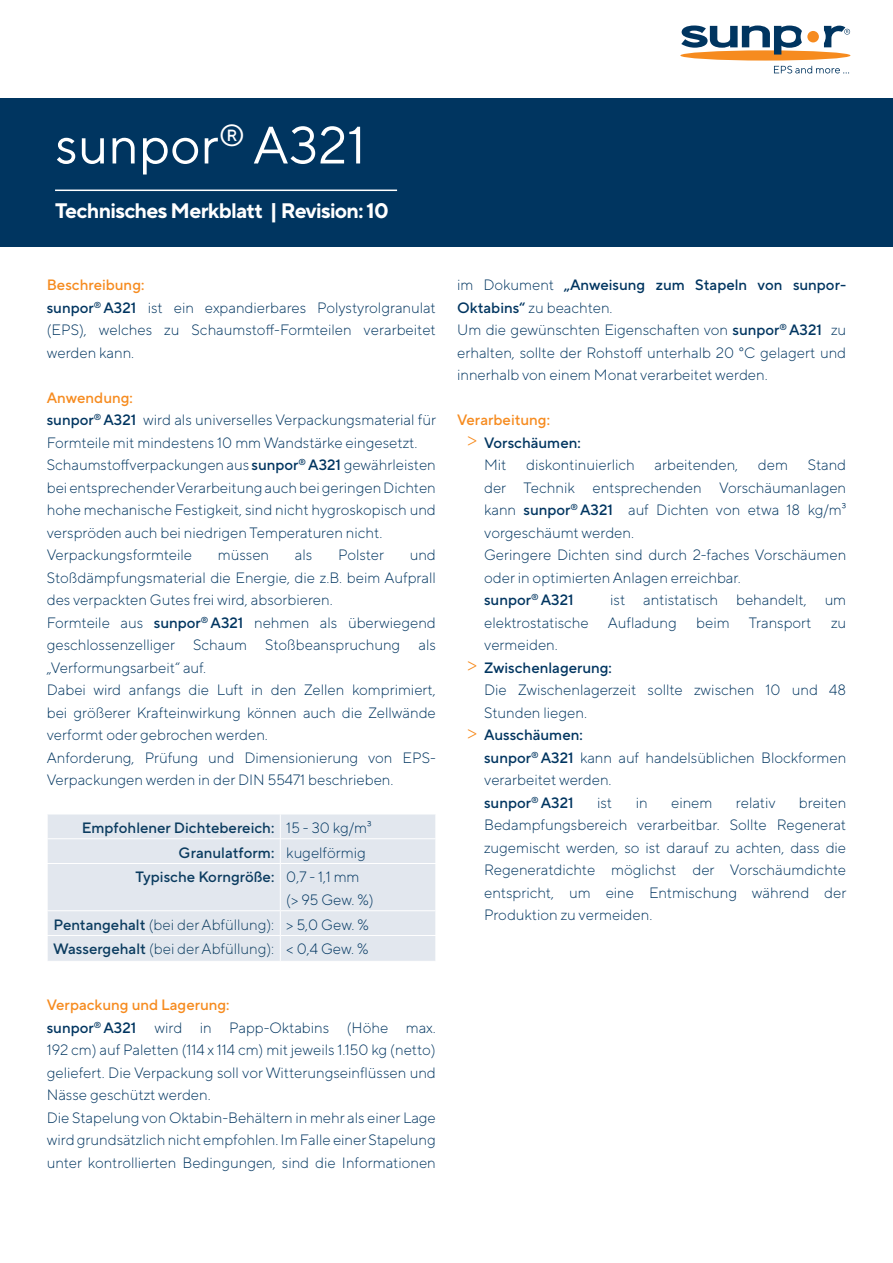
<style>
.page{position:relative;width:893px;height:1263px;background:#fff}
.page>*{position:absolute;margin:0;border:0;box-sizing:border-box;transform-origin:0 0}
.t1{font:52.5px "TT Norms Pro";color:#fff}
.t2{font:700 21px "TT Norms Pro";letter-spacing:-.03em;color:#fff}
.t3{font:300 15px/22.5px "TT Norms Pro";color:#003560;text-align:justify}
.t4{font:500 15px/22.5px "TT Norms Pro";color:#003560}
.t5{font:300 15px "TT Norms Pro";color:#0a3b5f}
.t6{font:500 15px "TT Norms Pro";color:#f68b1f}
.t7{font:500 15px "TT Norms Pro";color:#0a3b5f}
.s1{font-weight:500}
.s2{font-weight:300}
.s3{font-weight:300;font-size:21px;color:#f68b1f}
</style>
<div class="page">
<div style="left:0;top:98px;width:893px;height:148px;background:#003560"></div>
<hr style="left:55px;top:190px;width:342px;height:1px;background:#fff">
<div style="left:48px;top:815px;width:387px;height:146px;background:#e2e7ee"></div>
<hr style="left:47px;top:838px;width:233px;height:1px;background:#fff">
<hr style="left:280px;top:838px;width:156px;height:1px;background:#fff">
<svg style="left:280px;top:815px;width:1px;height:48px"></svg>
<hr style="left:47px;top:863px;width:233px;height:1px;background:#fff">
<hr style="left:280px;top:863px;width:156px;height:1px;background:#fff">
<hr style="left:280px;top:864px;width:1px;height:46px;background:#fff">
<hr style="left:47px;top:910px;width:233px;height:1px;background:#fff">
<hr style="left:280px;top:910px;width:156px;height:1px;background:#fff">
<hr style="left:47px;top:935px;width:233px;height:1px;background:#fff">
<hr style="left:280px;top:935px;width:156px;height:1px;background:#fff">
<svg style="left:280px;top:911px;width:1px;height:50px"></svg>
<div style="left:680px;top:50px;width:170px;height:11px;background:#f68b1f;border-radius:50%"></div>
<div style="left:807px;top:31px;width:12px;height:11px;background:#f68b1f;border-radius:50%"></div>
<svg style="left:824px;top:26px;width:26px;height:21px"></svg>
<svg style="left:681px;top:26px;width:121px;height:29px"></svg>
<svg style="left:774px;top:66px;width:75px;height:7px"></svg>
<p class="t1" style="left:55px;top:111px;width:312px">sunpor<sup>®</sup> A321</p>
<p class="t2" style="left:55px;top:197px;width:335px">Technisches Merkblatt | Revision: 10</p>
<p class="t6" style="left:47px;top:275px;width:99px">Beschreibung:</p>
<p class="t3" style="left:47px;top:295px;width:391px"><span class="s1">sunpor</span><sup>®</sup> <span class="s1">A321</span> ist ein expandierbares Polystyrolgranulat (EPS), welches zu Schaumstoff-Formteilen verarbeitet werden kann.</p>
<p class="t6" style="left:47px;top:388px;width:88px">Anwendung:</p>
<p class="t3" style="left:47px;top:408px;width:391px"><span class="s1">sunpor</span><sup>®</sup> <span class="s1">A321</span> wird als universelles Verpackungsmaterial für<br>Formteile mit mindestens 10 mm Wandstärke eingesetzt.</p>
<p class="t3" style="left:47px;top:453px;width:391px">Schaumstoffverpackungen aus <span class="s1">sunpor</span><sup>®</sup> <span class="s1">A321</span> gewährleisten bei entsprechender Verarbeitung auch bei geringen Dichten hohe mechanische Festigkeit, sind nicht hygroskopisch und verspröden auch bei niedrigen Temperaturen nicht.</p>
<p class="t3" style="left:47px;top:543px;width:147px">Verpackungsformteile</p>
<p class="t3" style="left:218px;top:543px;width:53px">müssen</p>
<p class="t3" style="left:295px;top:543px;width:19px">als</p>
<p class="t3" style="left:338px;top:543px;width:48px">Polster</p>
<p class="t3" style="left:47px;top:543px;width:391px;text-indent:363px">und Stoßdämpfungsmaterial die Energie, die z.B. beim Aufprall des verpackten Gutes frei wird, absorbieren.</p>
<p class="t3" style="left:47px;top:610px;width:391px">Formteile aus <span class="s1">sunpor</span><sup>®</sup> <span class="s1">A321</span> nehmen als überwiegend geschlossenzelliger Schaum Stoßbeanspruchung als „Verformungsarbeit“ auf.</p>
<p class="t3" style="left:47px;top:678px;width:391px">Dabei wird anfangs die Luft in den Zellen komprimiert, bei größerer Krafteinwirkung können auch die Zellwände verformt oder gebrochen werden.</p>
<p class="t3" style="left:47px;top:745px;width:391px">Anforderung, Prüfung und Dimensionierung von EPS-<br>Verpackungen werden in der DIN 55471 beschrieben.</p>
<p class="t7" style="left:82px;top:818px;width:194px">Empfohlener Dichtebereich:</p>
<p class="t3" style="left:286px;top:816px;width:87px">15 - 30 kg/m³</p>
<p class="t7" style="left:179px;top:842px;width:97px">Granulatform:</p>
<p class="t3" style="left:286px;top:840px;width:81px">kugelförmig</p>
<p class="t7" style="left:136px;top:867px;width:140px">Typische Korngröße:</p>
<p class="t3" style="left:286px;top:865px;width:75px">0,7 - 1,1 mm</p>
<p class="t3" style="left:286px;top:888px;width:89px">(&gt; 95 Gew. %)</p>
<p class="t5" style="left:54px;top:915px;width:222px"><span class="s1">Pentangehalt</span> (bei der Abfüllung):</p>
<p class="t3" style="left:286px;top:912px;width:84px">&gt; 5,0 Gew. %</p>
<p class="t5" style="left:53px;top:939px;width:223px"><span class="s1">Wassergehalt</span> (bei der Abfüllung):</p>
<p class="t3" style="left:286px;top:937px;width:84px">&lt; 0,4 Gew. %</p>
<p class="t6" style="left:47px;top:995px;width:184px">Verpackung und Lagerung:</p>
<p class="t3" style="left:47px;top:1015px;width:391px"><span class="s1">sunpor</span><sup>®</sup> <span class="s1">A321</span> wird in Papp-Oktabins (Höhe max.<br>192 cm) auf Paletten (114 x 114 cm) mit jeweils 1.150 kg (netto) geliefert. Die Verpackung soll vor Witterungseinflüssen und Nässe geschützt werden.</p>
<p class="t3" style="left:47px;top:1105px;width:391px">Die Stapelung von Oktabin-Behältern in mehr als einer Lage wird grundsätzlich nicht empfohlen. Im Falle einer Stapelung unter kontrollierten Bedingungen, sind die Informationen</p>
<p class="t4" style="left:457px;top:273px;width:391px"><span class="s2">im Dokument</span> „Anweisung zum Stapeln von sunpor-<br>Oktabins“ <span class="s2">zu beachten.</span></p>
<p class="t3" style="left:457px;top:318px;width:391px">Um die gewünschten Eigenschaften von <span class="s1">sunpor</span><sup>®</sup> <span class="s1">A321</span> zu erhalten, sollte der Rohstoff unterhalb 20 °C gelagert und innerhalb von einem Monat verarbeitet werden.</p>
<p class="t6" style="left:457px;top:410px;width:94px">Verarbeitung:</p>
<p class="t4" style="left:467px;top:430px;width:115px"><span class="s3">&gt;</span> Vorschäumen:</p>
<p class="t3" style="left:484px;top:453px;width:24px">Mit</p>
<p class="t3" style="left:526px;top:453px;width:110px">diskontinuierlich</p>
<p class="t3" style="left:654px;top:453px;width:85px">arbeitenden,</p>
<p class="t3" style="left:758px;top:453px;width:32px">dem</p>
<p class="t3" style="left:484px;top:453px;width:364px;text-indent:324px">Stand der Technik entsprechenden Vorschäumanlagen kann <span class="s1">sunpor</span><sup>®</sup> <span class="s1">A321</span> auf Dichten von etwa 18 kg/m³ vorgeschäumt werden.</p>
<p class="t3" style="left:484px;top:543px;width:364px">Geringere Dichten sind durch 2-faches Vorschäumen oder in optimierten Anlagen erreichbar.</p>
<p class="t4" style="left:484px;top:588px;width:91px">sunpor<sup>®</sup> A321</p>
<p class="t3" style="left:610px;top:588px;width:237px">ist antistatisch behandelt, um</p>
<p class="t3" style="left:484px;top:610px;width:106px">elektrostatische</p>
<p class="t3" style="left:608px;top:610px;width:70px">Aufladung</p>
<p class="t3" style="left:696px;top:610px;width:35px">beim</p>
<p class="t3" style="left:749px;top:610px;width:64px">Transport</p>
<p class="t3" style="left:831px;top:610px;width:17px">zu</p>
<p class="t3" style="left:484px;top:633px;width:75px">vermeiden.</p>
<p class="t4" style="left:467px;top:655px;width:146px"><span class="s3">&gt;</span> Zwischenlagerung:</p>
<p class="t3" style="left:484px;top:678px;width:364px">Die Zwischenlagerzeit sollte zwischen 10 und 48<br>Stunden liegen.</p>
<p class="t4" style="left:467px;top:723px;width:117px"><span class="s3">&gt;</span> Ausschäumen:</p>
<p class="t3" style="left:484px;top:745px;width:364px"><span class="s1">sunpor</span><sup>®</sup> <span class="s1">A321</span> kann auf handelsüblichen Blockformen verarbeitet werden.</p>
<p class="t4" style="left:484px;top:790px;width:91px">sunpor<sup>®</sup> A321</p>
<p class="t3" style="left:597px;top:790px;width:17px">ist</p>
<p class="t3" style="left:636px;top:790px;width:13px">in</p>
<p class="t3" style="left:671px;top:790px;width:43px">einem</p>
<p class="t3" style="left:736px;top:790px;width:41px">relativ</p>
<p class="t3" style="left:484px;top:790px;width:364px;text-indent:315px">breiten Bedampfungsbereich verarbeitbar. Sollte Regenerat zugemischt werden, so ist darauf zu achten, dass die Regeneratdichte möglichst der Vorschäumdichte entspricht, um eine Entmischung während der Produktion zu vermeiden.</p>
</div>
